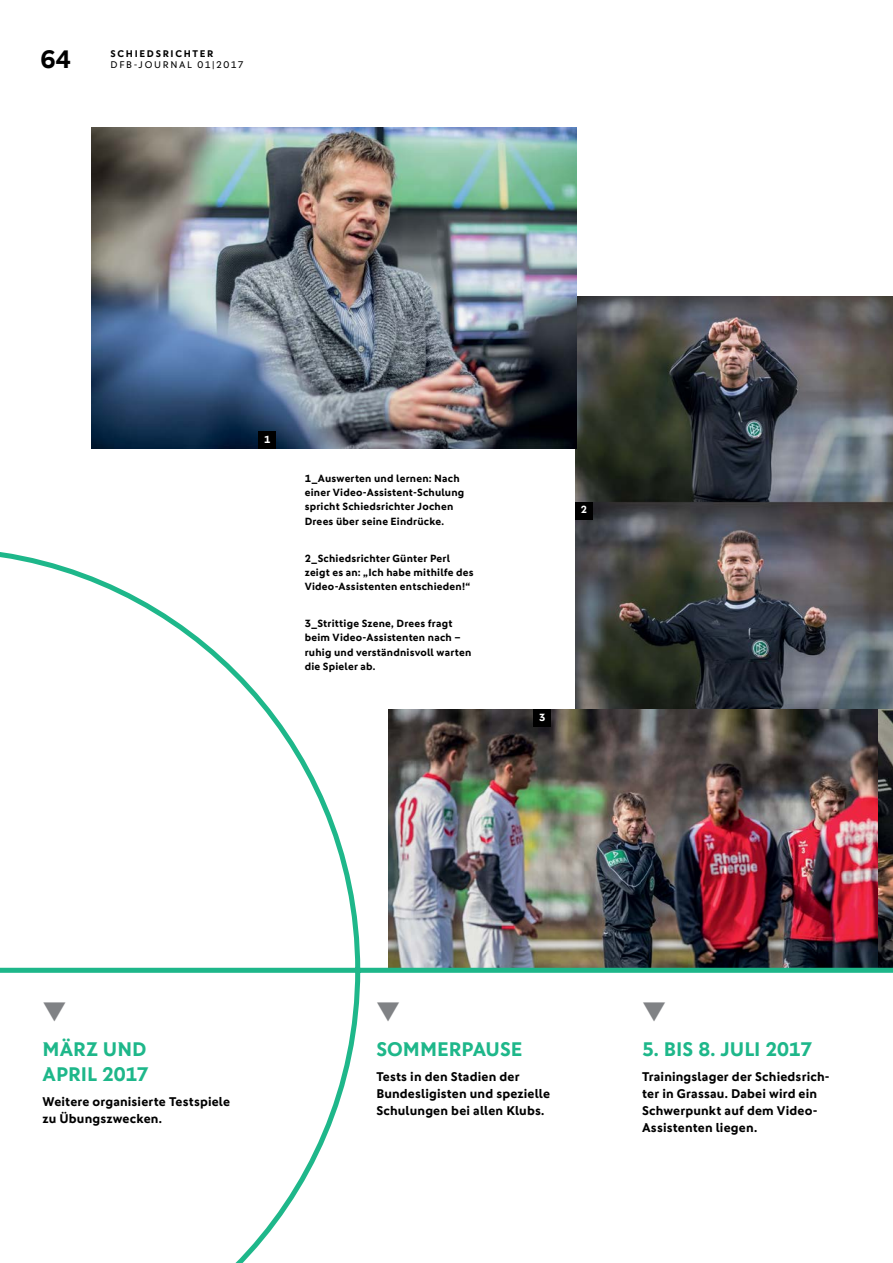
<style>
.page{position:relative;width:893px;height:1263px;background:#fff}
.page>*{position:absolute;margin:0;border:0;box-sizing:border-box;transform-origin:0 0}
.t1{font:700 25.5px "DFB Sans";color:#000}
.t2{font:700 19.8px/25.3px "DFB Sans";color:#1eb78a}
.t3{font:700 12.75px/17px "DFB Sans";letter-spacing:.01em;color:#000}
.t4{font:700 10.5px/14.2px "DFB Sans";letter-spacing:.02em;color:#000}
.t5{font:700 10.5px "DFB Sans";color:#fff}
.t6{font:9.75px "DFB Sans";letter-spacing:.17em;color:#000}
.t7{font:700 9.75px "DFB Sans";letter-spacing:.175em;color:#000}
</style>
<div class="page">
<img style="left:0;top:127px;width:893px;height:1136px">
<img style="left:91px;top:128px;width:485px;height:320px">
<div style="left:259px;top:431px;width:17px;height:17px;background:#000"></div>
<div style="left:575px;top:502px;width:17px;height:17px;background:#000"></div>
<div style="left:534px;top:710px;width:17px;height:17px;background:#000"></div>
<svg style="left:44px;top:1002px;width:22px;height:19px"></svg>
<svg style="left:377px;top:1002px;width:22px;height:19px"></svg>
<svg style="left:643px;top:1002px;width:22px;height:19px"></svg>
<h1 class="t1" style="left:40px;top:44px;width:32px">64</h1>
<p class="t7" style="left:111px;top:47px;width:104px">SCHIEDSRICHTER</p>
<p class="t6" style="left:111px;top:59px;width:135px">DFB-JOURNAL 01|2017</p>
<p class="t5" style="left:264px;top:433px;width:8px">1</p>
<p class="t4" style="left:305px;top:471px;width:161px">1_Auswerten und lernen: Nach einer Video-Assistent-Schulung spricht Schiedsrichter Jochen<br>Drees über seine Eindrücke.</p>
<p class="t4" style="left:305px;top:551px;width:170px">2_Schiedsrichter Günter Perl zeigt es an: „Ich habe mithilfe des<br>Video-Assistenten entschieden!“</p>
<p class="t4" style="left:305px;top:616px;width:168px">3_Strittige Szene, Drees fragt beim Video-Assistenten nach – ruhig und verständnisvoll warten die Spieler ab.</p>
<p class="t5" style="left:581px;top:503px;width:8px">2</p>
<p class="t5" style="left:539px;top:711px;width:8px">3</p>
<h2 class="t2" style="left:43px;top:1036px;width:108px">MÄRZ UND<br>APRIL 2017</h2>
<p class="t3" style="left:43px;top:1093px;width:189px">Weitere organisierte Testspiele zu Übungszwecken.</p>
<h2 class="t2" style="left:376px;top:1036px;width:148px">SOMMERPAUSE</h2>
<p class="t3" style="left:376px;top:1068px;width:175px">Tests in den Stadien der<br>Bundesligisten und spezielle<br>Schulungen bei allen Klubs.</p>
<h2 class="t2" style="left:642px;top:1036px;width:172px">5. BIS 8. JULI 2017</h2>
<p class="t3" style="left:642px;top:1068px;width:189px">Trainingslager der Schiedsrich&shy;ter in Grassau. Dabei wird ein<br>Schwerpunkt auf dem Video-<br>Assistenten liegen.</p>
</div>
